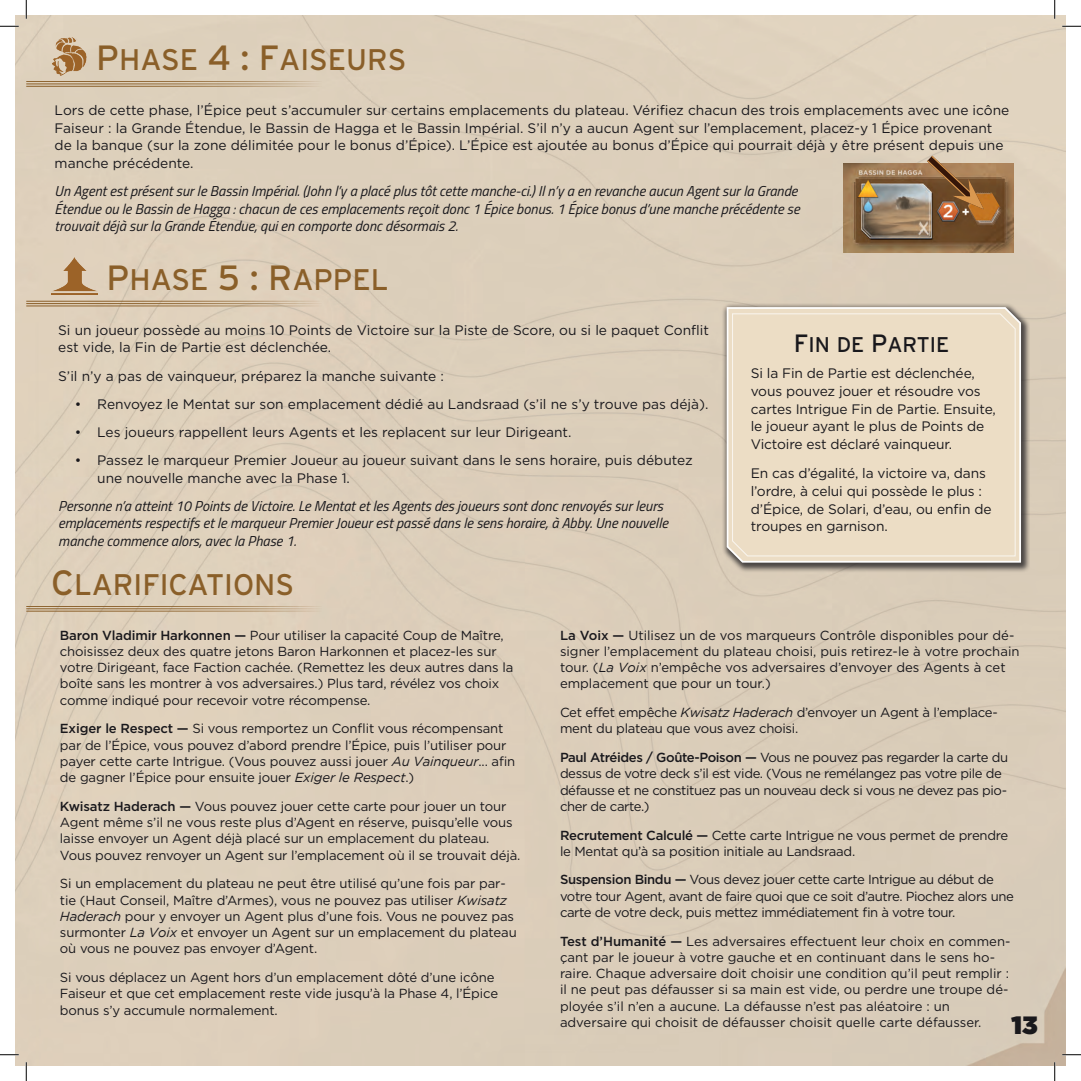
<style>
.page{position:relative;width:1081px;height:1081px;background:#fff}
.page>*{position:absolute;margin:0;border:0;box-sizing:border-box;transform-origin:0 0}
.t1{font:29.75px "Interstate Regular SC850";color:#8a5f29}
.t2{font:900 25px "Gotham";color:#19181c}
.t3{font:21.25px "Interstate Regular SC850";color:#19181c}
.t4{font:italic 14.38px/17.5px "Titillium Web";color:#19181c}
.t5{font:13.75px/17.5px "Gotham";color:#19181c}
.t6{font:13.12px/16.2px "Gotham";letter-spacing:-.01em;color:#19181c}
.t7{font:13.12px/16.2px "Gotham";letter-spacing:-.03em;color:#19181c}
.s1{font-size:35px}
.s2{font-size:25px}
.s3{font-weight:500}
.s4{font-style:italic}
</style>
<div class="page">
<div style="left:16px;top:16px;width:1048px;height:1048px;background:#dccfbb"></div>
<img style="left:51px;top:38px;width:36px;height:37px">
<hr style="left:26px;top:86px;width:296px;height:1px;background:#8a5f29">
<hr style="left:26px;top:81px;width:296px;height:1px;background:#8a5f29">
<hr style="left:26px;top:83px;width:296px;height:1px;background:#8a5f29">
<img style="left:51px;top:257px;width:46px;height:38px">
<hr style="left:26px;top:305px;width:296px;height:1px;background:#8a5f29">
<hr style="left:26px;top:301px;width:296px;height:1px;background:#8a5f29">
<hr style="left:26px;top:303px;width:296px;height:1px;background:#8a5f29">
<div style="left:721px;top:302px;width:309px;height:270px;background:#19181c;opacity:.75"></div>
<svg style="left:725px;top:306px;width:296px;height:257px"></svg>
<div style="left:731px;top:312px;width:284px;height:245px;background:#ecddc5"></div>
<hr style="left:26px;top:610px;width:296px;height:1px;background:#8a5f29">
<hr style="left:26px;top:606px;width:296px;height:1px;background:#8a5f29">
<hr style="left:26px;top:608px;width:296px;height:1px;background:#8a5f29">
<img style="left:843px;top:164px;width:169px;height:88px">
<img style="left:964px;top:186px;width:39px;height:41px">
<svg style="left:918px;top:148px;width:65px;height:61px;background:#a48363"></svg>
<svg style="left:0;top:25px;width:19px;height:2px"></svg>
<svg style="left:1061px;top:25px;width:19px;height:2px"></svg>
<svg style="left:0;top:1053px;width:19px;height:2px"></svg>
<svg style="left:1061px;top:1053px;width:19px;height:2px"></svg>
<svg style="left:25px;top:0;width:2px;height:19px"></svg>
<svg style="left:25px;top:1061px;width:2px;height:19px"></svg>
<svg style="left:1053px;top:0;width:2px;height:19px"></svg>
<svg style="left:1053px;top:1061px;width:2px;height:19px"></svg>
<h1 class="t1" style="left:96px;top:43px;width:311px"><span class="s1">P</span>HASE <span class="s1">4 : F</span>AISEURS</h1>
<p class="t5" style="left:55px;top:101px;width:955px">Lors de cette phase, l’Épice peut s’accumuler sur certains emplacements du plateau. Vérifiez chacun des trois emplacements avec une icône Faiseur : la Grande Étendue, le Bassin de Hagga et le Bassin Impérial. S’il n’y a aucun Agent sur l’emplacement, placez-y 1 Épice provenant de la banque (sur la zone délimitée pour le bonus d’Épice). L’Épice est ajoutée au bonus d’Épice qui pourrait déjà y être présent depuis une manche précédente.</p>
<p class="t4" style="left:55px;top:181px;width:746px">Un Agent est présent sur le Bassin Impérial. (John l’y a placé plus tôt cette manche-ci.) Il n’y a en revanche aucun Agent sur la Grande<br>Étendue ou le Bassin de Hagga : chacun de ces emplacements reçoit donc 1 Épice bonus. 1 Épice bonus d’une manche précédente se trouvait déjà sur la Grande Étendue, qui en comporte donc désormais 2.</p>
<h1 class="t1" style="left:106px;top:262px;width:283px"><span class="s1">P</span>HASE <span class="s1">5 : R</span>APPEL</h1>
<p class="t5" style="left:58px;top:321px;width:652px">Si un joueur possède au moins 10 Points de Victoire sur la Piste de Score, ou si le paquet Conflit est vide, la Fin de Partie est déclenchée.</p>
<p class="t5" style="left:58px;top:366px;width:387px">S’il n’y a pas de vainqueur, préparez la manche suivante :</p>
<p class="t5" style="left:75px;top:395px;width:635px">• Renvoyez le Mentat sur son emplacement dédié au Landsraad (s’il ne s’y trouve pas déjà).</p>
<p class="t5" style="left:75px;top:423px;width:498px">• Les joueurs rappellent leurs Agents et les replacent sur leur Dirigeant.</p>
<p class="t5" style="left:97px;top:451px;width:597px;text-indent:-22px">• Passez le marqueur Premier Joueur au joueur suivant dans le sens horaire, puis débutez une nouvelle manche avec la Phase 1.</p>
<p class="t4" style="left:58px;top:496px;width:611px">Personne n’a atteint 10 Points de Victoire. Le Mentat et les Agents des joueurs sont donc renvoyés sur leurs emplacements respectifs et le marqueur Premier Joueur est passé dans le sens horaire, à Abby. Une nouvelle manche commence alors, avec la Phase 1.</p>
<h3 class="t3" style="left:793px;top:332px;width:157px"><span class="s2">F</span>IN DE <span class="s2">P</span>ARTIE</h3>
<p class="t5" style="left:750px;top:364px;width:246px">Si la Fin de Partie est déclenchée, vous pouvez jouer et résoudre vos cartes Intrigue Fin de Partie. Ensuite, le joueur ayant le plus de Points de Victoire est déclaré vainqueur.</p>
<p class="t5" style="left:750px;top:464px;width:242px">En cas d’égalité, la victoire va, dans l’ordre, à celui qui possède le plus : d’Épice, de Solari, d’eau, ou enfin de troupes en garnison.</p>
<h1 class="t1" style="left:51px;top:567px;width:244px"><span class="s1">C</span>LARI FICATIONS</h1>
<p class="t6" style="left:60px;top:626px;width:455px"><span class="s3">Baron Vladimir Harkonnen —</span> Pour utiliser la capacité Coup de Maître, choisissez deux des quatre jetons Baron Harkonnen et placez-les sur votre Dirigeant, face Faction cachée. (Remettez les deux autres dans la boîte sans les montrer à vos adversaires.) Plus tard, révélez vos choix comme indiqué pour recevoir votre récompense.</p>
<p class="t6" style="left:60px;top:720px;width:456px"><span class="s3">Exiger le Respect —</span> Si vous remportez un Conflit vous récompensant par de l’Épice, vous pouvez d’abord prendre l’Épice, puis l’utiliser pour payer cette carte Intrigue. (Vous pouvez aussi jouer <span class="s4">Au Vainqueur</span>... afin de gagner l’Épice pour ensuite jouer <span class="s4">Exiger le Respect</span>.)</p>
<p class="t6" style="left:60px;top:797px;width:462px"><span class="s3">Kwisatz Haderach —</span> Vous pouvez jouer cette carte pour jouer un tour Agent même s’il ne vous reste plus d’Agent en réserve, puisqu’elle vous laisse envoyer un Agent déjà placé sur un emplacement du plateau.<br>Vous pouvez renvoyer un Agent sur l’emplacement où il se trouvait déjà.</p>
<p class="t6" style="left:60px;top:875px;width:458px">Si un emplacement du plateau ne peut être utilisé qu’une fois par par&shy;tie (Haut Conseil, Maître d’Armes), vous ne pouvez pas utiliser <span class="s4">Kwisatz Haderach</span> pour y envoyer un Agent plus d’une fois. Vous ne pouvez pas surmonter <span class="s4">La Voix</span> et envoyer un Agent sur un emplacement du plateau où vous ne pouvez pas envoyer d’Agent.</p>
<p class="t6" style="left:60px;top:968px;width:439px">Si vous déplacez un Agent hors d’un emplacement dôté d’une icône<br>Faiseur et que cet emplacement reste vide jusqu’à la Phase 4, l’Épice bonus s’y accumule normalement.</p>
<p class="t6" style="left:560px;top:626px;width:461px"><span class="s3">La Voix —</span> Utilisez un de vos marqueurs Contrôle disponibles pour dé&shy;signer l’emplacement du plateau choisi, puis retirez-le à votre prochain tour. (<span class="s4">La Voix</span> n’empêche vos adversaires d’envoyer des Agents à cet emplacement que pour un tour.)</p>
<p class="t6" style="left:560px;top:703px;width:439px">Cet effet empêche <span class="s4">Kwisatz Haderach</span> d’envoyer un Agent à l’emplace&shy;ment du plateau que vous avez choisi.</p>
<p class="t7" style="left:560px;top:748px;width:449px"><span class="s3">Paul Atréides / Goûte-Poison —</span> Vous ne pouvez pas regarder la carte du dessus de votre deck s’il est vide. (Vous ne remélangez pas votre pile de défausse et ne constituez pas un nouveau deck si vous ne devez pas pio&shy;cher de carte.)</p>
<p class="t6" style="left:560px;top:826px;width:449px"><span class="s3">Recrutement Calculé —</span> Cette carte Intrigue ne vous permet de prendre le Mentat qu’à sa position initiale au Landsraad.</p>
<p class="t7" style="left:560px;top:871px;width:455px"><span class="s3">Suspension Bindu —</span> Vous devez jouer cette carte Intrigue au début de votre tour Agent, avant de faire quoi que ce soit d’autre. Piochez alors une carte de votre deck, puis mettez immédiatement fin à votre tour.</p>
<p class="t6" style="left:560px;top:932px;width:452px"><span class="s3">Test d’Humanité —</span> Les adversaires effectuent leur choix en commen&shy;çant par le joueur à votre gauche et en continuant dans le sens ho&shy;raire. Chaque adversaire doit choisir une condition qu’il peut remplir : il ne peut pas défausser si sa main est vide, ou perdre une troupe dé&shy;ployée s’il n’en a aucune. La défausse n’est pas aléatoire : un adversaire qui choisit de défausser choisit quelle carte défausser.</p>
<h2 class="t2" style="left:1011px;top:1007px;width:28px">13</h2>
</div>
